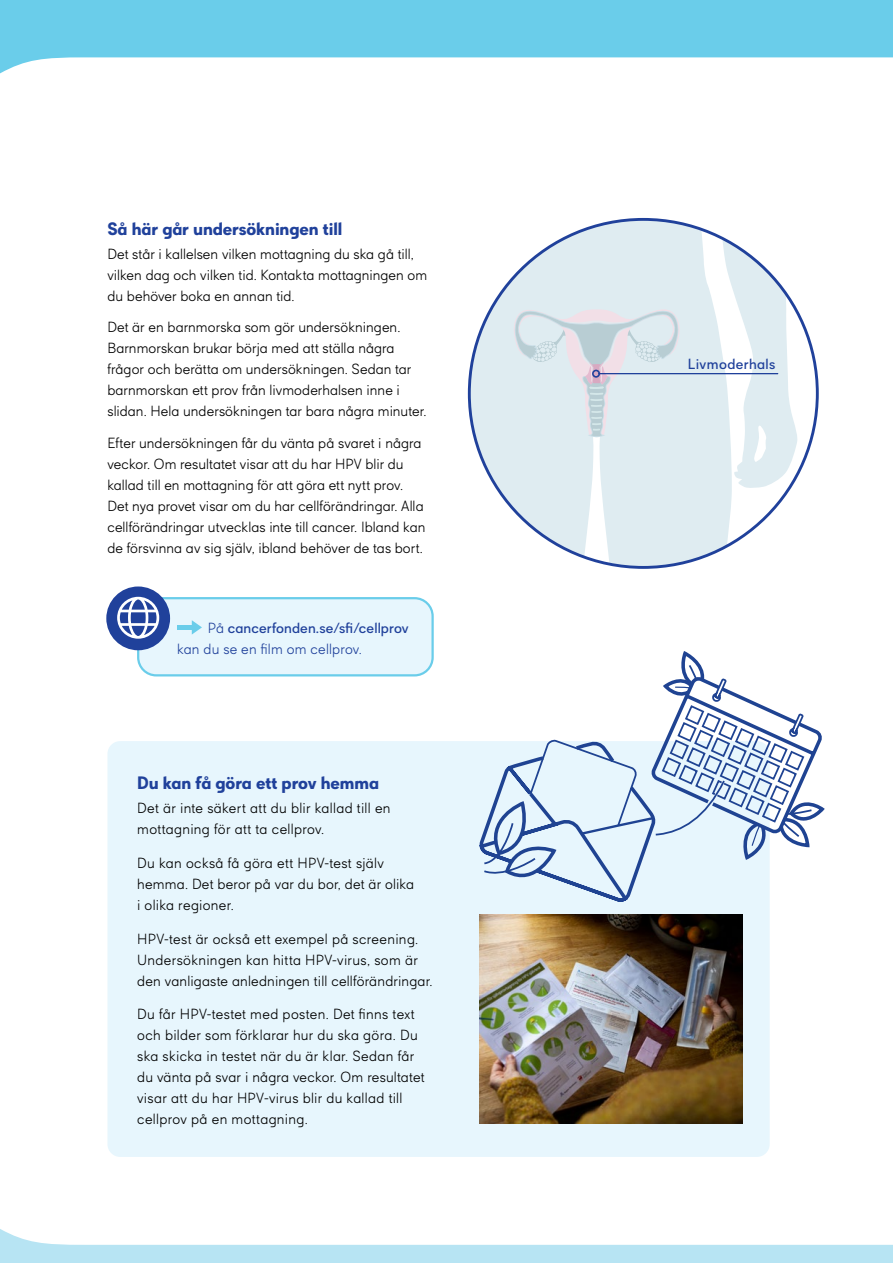
<style>
.page{position:relative;width:893px;height:1263px;background:#fff}
.page>*{position:absolute;margin:0;border:0;box-sizing:border-box;transform-origin:0 0}
.Underrubrik{font:700 16.5px "Cancerfonden Sans";letter-spacing:-.01em;color:#20419b}
.Bröd{font:300 13.5px/21px "Cancerfonden Sans";letter-spacing:.005em;color:#000}
.Bröd_bullets{font:300 13.5px/21px "Cancerfonden Sans";letter-spacing:.02em;color:#000}
.t1{font:13.5px/21px "Cancerfonden Sans";letter-spacing:.01em;color:#20419b}
.s1{font-weight:300}
</style>
<div class="page">
<svg style="left:0;top:0;width:893px;height:73px;fill:#6acdea"></svg>
<hr style="left:892px;top:0;width:1px;height:57px;background:#6acdea">
<svg style="left:0;top:1229px;width:893px;height:34px"></svg>
<div style="left:138px;top:598px;width:295px;height:77px;background:#e7f6fd;border-radius:18px"></div>
<div style="left:137px;top:597px;width:297px;height:79px;border:2px solid #6acdea;border-radius:18px"></div>
<div style="left:106px;top:586px;width:64px;height:64px;background:#20419b;border-radius:50%"></div>
<hr style="left:178px;top:625px;width:19px;height:4px;background:#6acdea">
<svg style="left:192px;top:620px;width:10px;height:14px"></svg>
<svg style="left:117px;top:597px;width:42px;height:42px"></svg>
<div style="left:107px;top:741px;width:663px;height:416px;background:#e7f6fd;border-radius:13px"></div>
<img style="left:479px;top:915px;width:263px;height:209px">
<svg style="left:479px;top:651px;width:346px;height:251px"></svg>
<svg style="left:469px;top:219px;width:329px;height:348px;fill:#dfecf1"></svg>
<svg style="left:513px;top:309px;width:265px;height:128px;background:#dde7ed"></svg>
<p class="Underrubrik" style="left:107px;top:218px;width:236px">Så här går undersökningen till</p>
<p class="Bröd" style="left:107px;top:243px;width:321px">Det står i kallelsen vilken mottagning du ska gå till, vilken dag och vilken tid. Kontakta mottagningen om du behöver boka en annan tid.</p>
<p class="Bröd" style="left:107px;top:317px;width:321px">Det är en barnmorska som gör undersökningen.<br>Barnmorskan brukar börja med att ställa några frågor och berätta om undersökningen. Sedan tar barnmorskan ett prov från livmoderhalsen inne i slidan. Hela undersökningen tar bara några minuter.</p>
<p class="Bröd" style="left:107px;top:432px;width:319px">Efter undersökningen får du vänta på svaret i några veckor. Om resultatet visar att du har HPV blir du kallad till en mottagning för att göra ett nytt prov.<br>Det nya provet visar om du har cellförändringar. Alla cellförändringar utvecklas inte till cancer. Ibland kan de försvinna av sig själv, ibland behöver de tas bort.</p>
<p class="t1" style="left:177px;top:618px;width:233px;text-indent:31px"><span class="s1">På</span> cancerfonden.se/sfi/cellprov <span class="s1">kan du se en film om cellprov.</span></p>
<p class="Underrubrik" style="left:137px;top:772px;width:243px">Du kan få göra ett prov hemma</p>
<p class="Bröd_bullets" style="left:137px;top:798px;width:255px">Det är inte säkert att du blir kallad till en mottagning för att ta cellprov.</p>
<p class="Bröd_bullets" style="left:137px;top:852px;width:278px">Du kan också få göra ett HPV-test själv hemma. Det beror på var du bor, det är olika i olika regioner.</p>
<p class="Bröd_bullets" style="left:137px;top:928px;width:297px">HPV-test är också ett exempel på screening.<br>Undersökningen kan hitta HPV-virus, som är den vanligaste anledningen till cellförändringar.</p>
<p class="Bröd_bullets" style="left:137px;top:1004px;width:289px">Du får HPV-testet med posten. Det finns text och bilder som förklarar hur du ska göra. Du ska skicka in testet när du är klar. Sedan får du vänta på svar i några veckor. Om resultatet visar att du har HPV-virus blir du kallad till cellprov på en mottagning.</p>
<p class="t1" style="left:688px;top:353px;width:89px">Livmoderhals</p>
</div>
